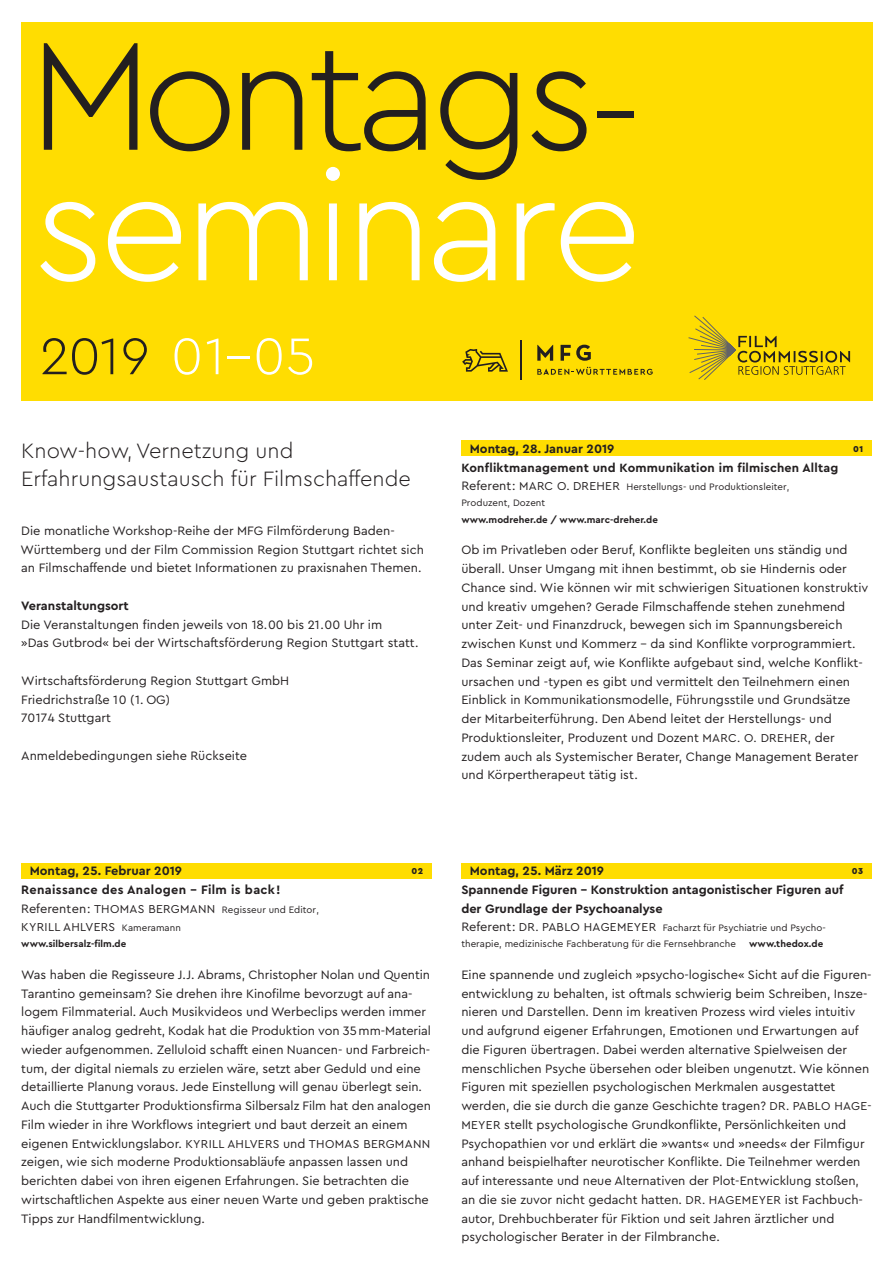
<style>
.page{position:relative;width:893px;height:1263px;background:#fff}
.page>*{position:absolute;margin:0;border:0;box-sizing:border-box;transform-origin:0 0}
.t1{font:300 159px "Cera Pro";letter-spacing:-.055em;color:#231f20}
.t2{font:300 159px "Cera Pro";letter-spacing:-.045em;color:#fff}
.t3{font:300 54px "Cera Pro";color:#fff}
.t4{font:300 21.75px/28px "Cera Pro";color:#231f20}
.t5{font:12.75px/18.8px "Cera Pro";color:#231f20}
.t6{font:700 12.75px/18.8px "Cera Pro";color:#231f20}
.t7{font:700 12.75px "Cera Pro";letter-spacing:.025em;color:#231f20}
.t8{font:700 12.6px "Cera Pro";letter-spacing:.015em;color:#231f20}
.t9{font:12px "Cera Pro";letter-spacing:.025em;color:#231f20}
.t10{font:9.75px/16.5px "Cera Pro";letter-spacing:.005em;color:#231f20}
.t11{font:700 9.75px "Cera Pro";letter-spacing:.005em;color:#231f20}
.t12{font:900 9px "Cera Pro";color:#231f20}
.s1{color:#231f20}
.s2{font-size:12.75px}
.s3{font-size:12px}
.s4{font-size:9.75px}
</style>
<div class="page">
<div style="left:21px;top:863px;width:411px;height:16px;background:#ffdd01"></div>
<div style="left:461px;top:440px;width:411px;height:16px;background:#ffdd01"></div>
<div style="left:461px;top:863px;width:411px;height:16px;background:#ffdd01"></div>
<div style="left:21px;top:22px;width:852px;height:379px;background:#ffdd01"></div>
<svg style="left:537px;top:367px;width:116px;height:8px"></svg>
<svg style="left:537px;top:345px;width:16px;height:16px"></svg>
<svg style="left:561px;top:345px;width:30px;height:16px"></svg>
<hr style="left:520px;top:340px;width:1px;height:40px;background:#231f20">
<svg style="left:462px;top:349px;width:46px;height:23px"></svg>
<svg style="left:688px;top:316px;width:162px;height:64px"></svg>
<h1 class="t1" style="left:28px;top:30px;width:616px">Montags-</h1>
<h1 class="t2" style="left:33px;top:161px;width:611px">seminare</h1>
<h2 class="t3" style="left:40px;top:334px;width:277px"><span class="s1">2019</span> 01–05</h2>
<h3 class="t4" style="left:21px;top:438px;width:391px">Know-how, Vernetzung und<br>Erfahrungsaustausch für Filmschaffende</h3>
<p class="t5" style="left:21px;top:522px;width:405px">Die monatliche Workshop-Reihe der MFG Filmförderung Baden-<br>Württemberg und der Film Commission Region Stuttgart richtet sich an Filmschaffende und bietet Informationen zu praxisnahen Themen.</p>
<p class="t6" style="left:21px;top:597px;width:109px">Veranstaltungsort</p>
<p class="t5" style="left:21px;top:616px;width:399px">Die Veranstaltungen finden jeweils von 18.00 bis 21.00 Uhr im<br>»Das Gutbrod« bei der Wirtschaftsförderung Region Stuttgart statt.</p>
<p class="t5" style="left:21px;top:672px;width:270px">Wirtschaftsförderung Region Stuttgart GmbH<br>Friedrichstraße 10 (1. OG)<br>70174 Stuttgart</p>
<p class="t5" style="left:21px;top:747px;width:227px">Anmeldebedingungen siehe Rückseite</p>
<p class="t6" style="left:470px;top:440px;width:146px">Montag, 28. Januar 2019</p>
<p class="t12" style="left:853px;top:445px;width:12px">01</p>
<p class="t8" style="left:461px;top:462px;width:379px">Konfliktmanagement und Kommunikation im filmischen Alltag</p>
<p class="t10" style="left:461px;top:479px;width:330px"><span class="s2">Referent:</span> <span class="s3">MARC O. DREHER</span> Herstellungs- und Produktionsleiter,<br>Produzent, Dozent</p>
<p class="t11" style="left:461px;top:515px;width:198px">www.modreher.de / www.marc-dreher.de</p>
<p class="t5" style="left:461px;top:541px;width:409px">Ob im Privatleben oder Beruf, Konflikte begleiten uns ständig und überall. Unser Umgang mit ihnen bestimmt, ob sie Hindernis oder Chance sind. Wie können wir mit schwierigen Situationen konstruktiv und kreativ umgehen? Gerade Filmschaffende stehen zunehmend unter Zeit- und Finanzdruck, bewegen sich im Spannungsbereich zwischen Kunst und Kommerz – da sind Konflikte vorprogrammiert.<br>Das Seminar zeigt auf, wie Konflikte aufgebaut sind, welche Konflikt&shy;ursachen und -typen es gibt und vermittelt den Teilnehmern einen Einblick in Kommunikationsmodelle, Führungsstile und Grundsätze der Mitarbeiterführung. Den Abend leitet der Herstellungs- und Produktionsleiter, Produzent und Dozent <span class="s3">MARC. O. DREHER</span>, der zudem auch als Systemischer Berater, Change Management Berater und Körpertherapeut tätig ist.</p>
<p class="t6" style="left:30px;top:862px;width:154px">Montag, 25. Februar 2019</p>
<p class="t12" style="left:411px;top:867px;width:13px">02</p>
<p class="t7" style="left:21px;top:885px;width:261px">Renaissance des Analogen – Film is back!</p>
<p class="t10" style="left:21px;top:902px;width:299px"><span class="s2">Referenten:</span> <span class="s3">THOMAS BERGMANN</span> Regisseur und Editor,</p>
<p class="t9" style="left:21px;top:922px;width:161px">KYRILL AHLVERS <span class="s4">Kameramann</span></p>
<p class="t11" style="left:21px;top:940px;width:107px">www.silbersalz-film.de</p>
<p class="t5" style="left:21px;top:966px;width:411px">Was haben die Regisseure J.J. Abrams, Christopher Nolan und Quentin Tarantino gemeinsam? Sie drehen ihre Kinofilme bevorzugt auf ana&shy;logem Filmmaterial. Auch Musikvideos und Werbeclips werden immer häufiger analog gedreht, Kodak hat die Produktion von 35mm-Material wieder aufgenommen. Zelluloid schafft einen Nuancen- und Farbreich&shy;tum, der digital niemals zu erzielen wäre, setzt aber Geduld und eine detaillierte Planung voraus. Jede Einstellung will genau überlegt sein.<br>Auch die Stuttgarter Produktionsfirma Silbersalz Film hat den analogen Film wieder in ihre Workflows integriert und baut derzeit an einem eigenen Entwicklungslabor. <span class="s3">KYRILL AHLVERS</span> und <span class="s3">THOMAS BERGMANN </span>zeigen, wie sich moderne Produktionsabläufe anpassen lassen und berichten dabei von ihren eigenen Erfahrungen. Sie betrachten die wirtschaftlichen Aspekte aus einer neuen Warte und geben praktische Tipps zur Handfilmentwicklung.</p>
<p class="t6" style="left:470px;top:862px;width:136px">Montag, 25. März 2019</p>
<p class="t12" style="left:852px;top:867px;width:13px">03</p>
<p class="t6" style="left:461px;top:881px;width:384px">Spannende Figuren – Konstruktion antagonistischer Figuren auf der Grundlage der Psychoanalyse</p>
<p class="t10" style="left:461px;top:920px;width:366px"><span class="s2">Referent:</span> <span class="s3">DR. PABLO HAGEMEYER</span> Facharzt für Psychiatrie und Psycho&shy;therapie, medizinische Fachberatung für die Fernsehbranche</p>
<p class="t11" style="left:749px;top:940px;width:75px">www.thedox.de</p>
<p class="t5" style="left:461px;top:966px;width:412px">Eine spannende und zugleich »psycho-logische« Sicht auf die Figuren&shy;entwicklung zu behalten, ist oftmals schwierig beim Schreiben, Insze&shy;nieren und Darstellen. Denn im kreativen Prozess wird vieles intuitiv und aufgrund eigener Erfahrungen, Emotionen und Erwartungen auf die Figuren übertragen. Dabei werden alternative Spielweisen der menschlichen Psyche übersehen oder bleiben ungenutzt. Wie können Figuren mit speziellen psychologischen Merkmalen ausgestattet werden, die sie durch die ganze Geschichte tragen? <span class="s3">DR. PABLO HAGE-MEYER</span> stellt psychologische Grundkonflikte, Persönlichkeiten und Psychopathien vor und erklärt die »wants« und »needs« der Filmfigur anhand beispielhafter neurotischer Konflikte. Die Teilnehmer werden auf interessante und neue Alternativen der Plot-Entwicklung stoßen, an die sie zuvor nicht gedacht hatten. <span class="s3">DR. HAGEMEYER</span> ist Fachbuch&shy;autor, Drehbuchberater für Fiktion und seit Jahren ärztlicher und psychologischer Berater in der Filmbranche.</p>
</div>
